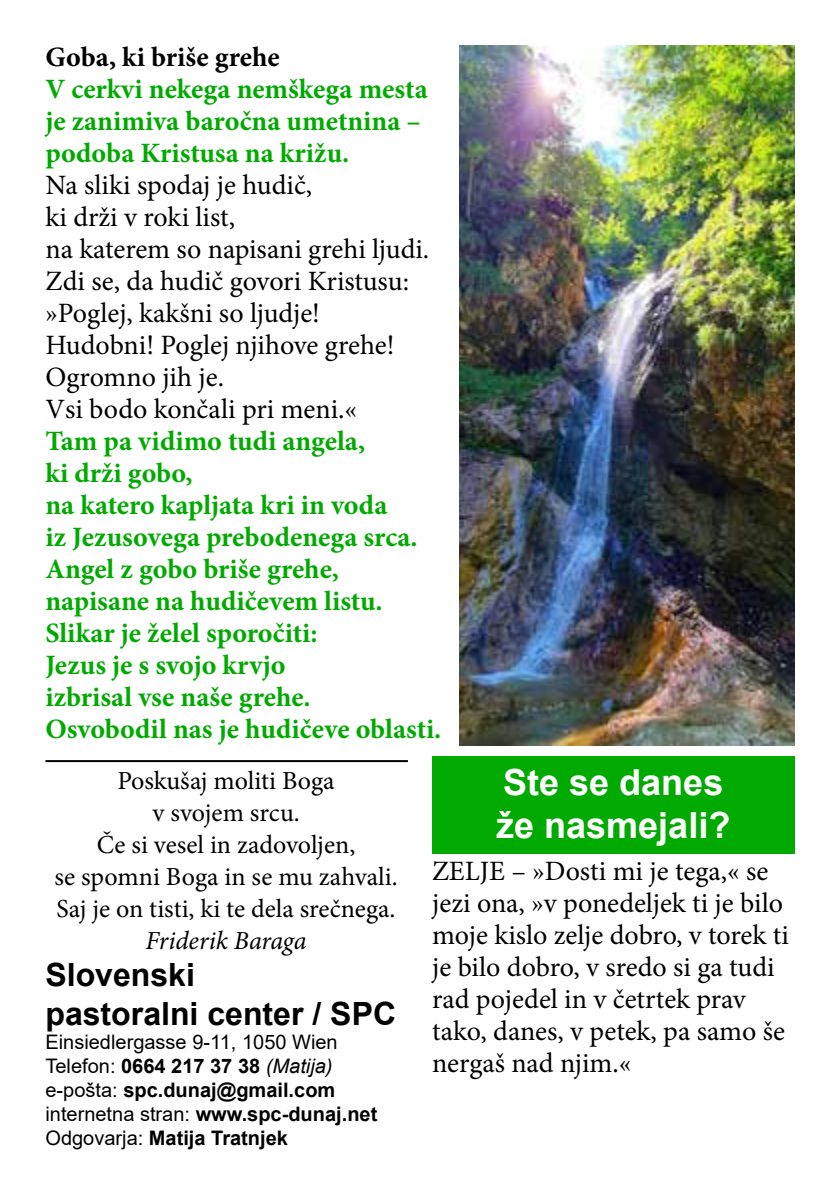
<style>
.page{position:relative;width:840px;height:1191px;background:#fff}
.page>*{position:absolute;margin:0;border:0;box-sizing:border-box;transform-origin:0 0}
.t1{font:700 36px/43.2px "Arial";color:#fff}
.t2{font:700 32px/38.4px "Arial";color:#000}
.t3{font:28px/32px "Minion Pro";color:#000}
.t4{font:700 28px/32px "Minion Pro";color:#0a0}
.t5{font:700 28px "Minion Pro";color:#000}
.t6{font:26px/32px "Minion Pro";color:#000;text-align:center}
.t7{font:italic 26px "Minion Pro";letter-spacing:-.005em;color:#000}
.t8{font:20px/24px "Arial";color:#000}
.s1{font-weight:700}
.s2{font-style:italic}
</style>
<div class="page">
<div style="left:432px;top:756px;width:362px;height:98px;background:#0a0"></div>
<img style="left:459px;top:45px;width:335px;height:700px">
<hr style="left:45px;top:760px;width:363px;height:2px;background:#000">
<p class="t5" style="left:45px;top:37px;width:236px">Goba, ki briše grehe</p>
<p class="t4" style="left:45px;top:72px;width:383px">V cerkvi nekega nemškega mesta je zanimiva baročna umetnina – podoba Kristusa na križu.</p>
<p class="t3" style="left:45px;top:169px;width:385px">Na sliki spodaj je hudič,<br>ki drži v roki list,<br>na katerem so napisani grehi ljudi.<br>Zdi se, da hudič govori Kristusu: »Poglej, kakšni so ljudje!<br>Hudobni! Poglej njihove grehe!<br>Ogromno jih je.<br>Vsi bodo končali pri meni.«</p>
<p class="t4" style="left:45px;top:425px;width:397px">Tam pa vidimo tudi angela,<br>ki drži gobo,<br>na katero kapljata kri in voda<br>iz Jezusovega prebodenega srca.<br>Angel z gobo briše grehe, napisane na hudičevem listu.<br>Slikar je želel sporočiti:<br>Jezus je s svojo krvjo<br>izbrisal vse naše grehe.<br>Osvobodil nas je hudičeve oblasti.</p>
<p class="t6" style="left:54px;top:765px;width:344px">Poskušaj moliti Boga<br>v svojem srcu.<br>Če si vesel in zadovoljen,<br>se spomni Boga in se mu zahvali.<br>Saj je on tisti, ki te dela srečnega.</p>
<p class="t7" style="left:145px;top:923px;width:162px">Friderik Baraga</p>
<p class="t1" style="left:495px;top:761px;width:236px">Ste se danes že nasmejali?</p>
<p class="t3" style="left:432px;top:855px;width:358px">ZELJE – »Dosti mi je tega,« se jezi ona, »v ponedeljek ti je bilo moje kislo zelje dobro, v torek ti je bilo dobro, v sredo si ga tudi rad pojedel in v četrtek prav tako, danes, v petek, pa samo še nergaš nad njim.«</p>
<p class="t2" style="left:45px;top:956px;width:352px">Slovenski<br>pastoralni center / SPC</p>
<p class="t8" style="left:45px;top:1029px;width:333px">Einsiedlergasse 9-11, 1050 Wien<br>Telefon: <span class="s1">0664 217 37 38</span> <span class="s2">(Matija) </span>e-pošta: <span class="s1">spc.dunaj@gmail.com </span>internetna stran: <span class="s1">www.spc-dunaj.net<br></span>Odgovarja: <span class="s1">Matija Tratnjek</span></p>
</div>
